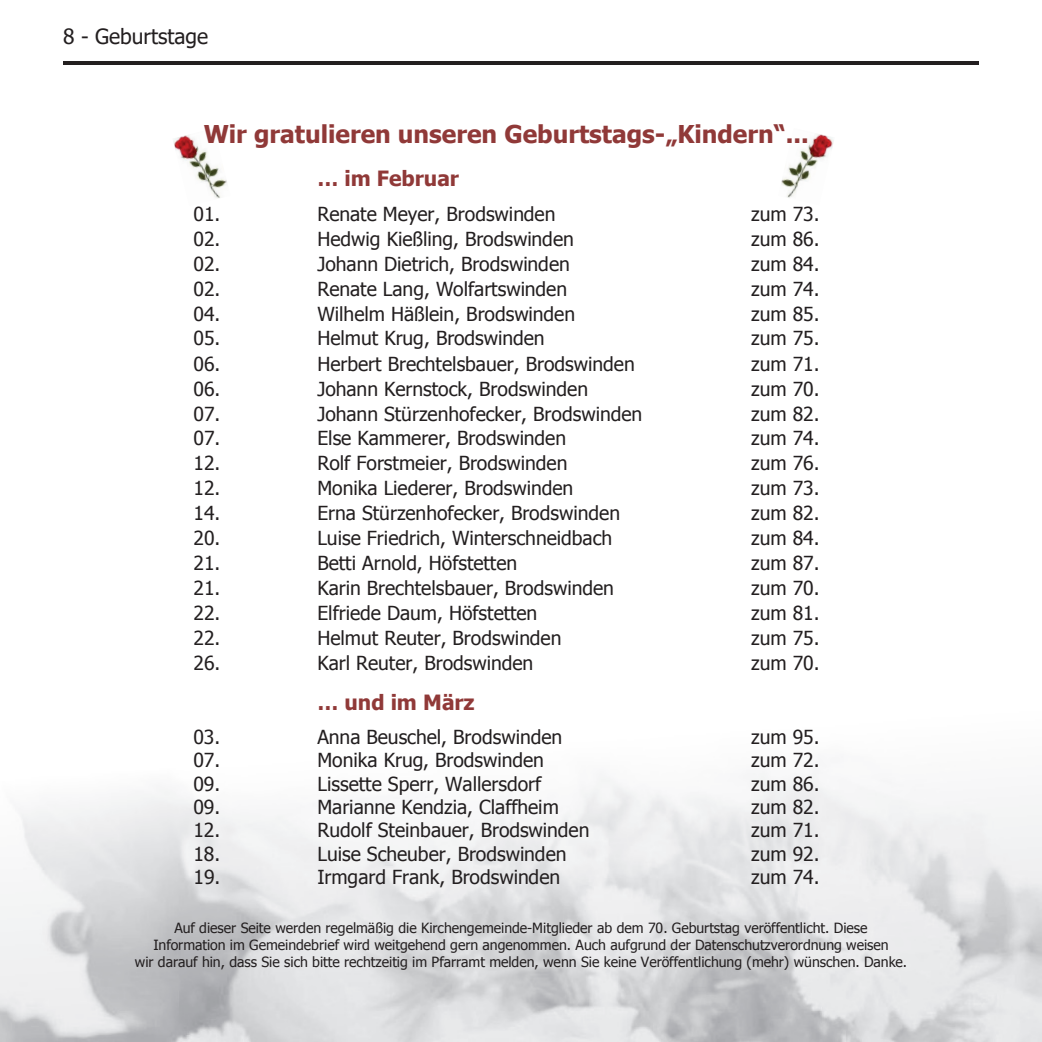
<style>
.page{position:relative;width:1042px;height:1042px;background:#fff}
.page>*{position:absolute;margin:0;border:0;box-sizing:border-box;transform-origin:0 0}
.t1{font:700 24.5px "Tahoma";color:#903938}
.t2{font:700 21px "Tahoma";color:#903938}
.t3{font:21px "Tahoma";color:#231f20}
.t4{font:19.25px "Tahoma";color:#231f20}
.t5{font:14px/17px "Tahoma";letter-spacing:-.005em;color:#231f20;text-align:center}
.s1{font-style:inherit}
</style>
<div class="page">
<hr style="left:63px;top:61px;width:915px;height:3px;background:#231f20">
<img style="left:781px;top:134px;width:53px;height:64px">
<img style="left:173px;top:135px;width:54px;height:63px">
<p class="t3" style="left:63px;top:22px;width:147px">8 - Geburtstage</p>
<p class="t1" style="left:204px;top:117px;width:606px">Wir gratulieren unsere<span class="s1">n</span> Geburtstags-„Kinder<span class="s1">n</span>“...</p>
<p class="t2" style="left:317px;top:164px;width:143px">… im Februar</p>
<p class="t4" style="left:194px;top:201px;width:28px">01.</p>
<p class="t4" style="left:317px;top:201px;width:240px">Renate Meyer, Brodswinden</p>
<p class="t4" style="left:751px;top:201px;width:70px">zum 73.</p>
<p class="t4" style="left:194px;top:226px;width:28px">02.</p>
<p class="t4" style="left:317px;top:226px;width:258px">Hedwig Kießling, Brodswinden</p>
<p class="t4" style="left:751px;top:226px;width:70px">zum 86.</p>
<p class="t4" style="left:194px;top:251px;width:28px">02.</p>
<p class="t4" style="left:317px;top:251px;width:254px">Johann Dietrich, Brodswinden</p>
<p class="t4" style="left:751px;top:251px;width:70px">zum 84.</p>
<p class="t4" style="left:194px;top:276px;width:28px">02.</p>
<p class="t4" style="left:317px;top:276px;width:251px">Renate Lang, Wolfartswinden</p>
<p class="t4" style="left:751px;top:276px;width:70px">zum 74.</p>
<p class="t4" style="left:194px;top:301px;width:28px">04.</p>
<p class="t4" style="left:317px;top:301px;width:259px">Wilhelm Häßlein, Brodswinden</p>
<p class="t4" style="left:751px;top:301px;width:70px">zum 85.</p>
<p class="t4" style="left:194px;top:325px;width:28px">05.</p>
<p class="t4" style="left:317px;top:325px;width:229px">Helmut Krug, Brodswinden</p>
<p class="t4" style="left:751px;top:325px;width:70px">zum 75.</p>
<p class="t4" style="left:194px;top:351px;width:28px">06.</p>
<p class="t4" style="left:317px;top:351px;width:319px">Herbert Brechtelsbauer, Brodswinden</p>
<p class="t4" style="left:751px;top:351px;width:70px">zum 71.</p>
<p class="t4" style="left:194px;top:376px;width:28px">06.</p>
<p class="t4" style="left:317px;top:376px;width:272px">Johann Kernstock, Brodswinden</p>
<p class="t4" style="left:751px;top:376px;width:70px">zum 70.</p>
<p class="t4" style="left:194px;top:400px;width:28px">07.</p>
<p class="t4" style="left:317px;top:400px;width:326px">Johann Stürzenhofecker, Brodswinden</p>
<p class="t4" style="left:751px;top:400px;width:70px">zum 82.</p>
<p class="t4" style="left:194px;top:425px;width:28px">07.</p>
<p class="t4" style="left:317px;top:425px;width:250px">Else Kammerer, Brodswinden</p>
<p class="t4" style="left:751px;top:425px;width:70px">zum 74.</p>
<p class="t4" style="left:194px;top:450px;width:28px">12.</p>
<p class="t4" style="left:317px;top:450px;width:252px">Rolf Forstmeier, Brodswinden</p>
<p class="t4" style="left:751px;top:450px;width:70px">zum 76.</p>
<p class="t4" style="left:194px;top:475px;width:28px">12.</p>
<p class="t4" style="left:317px;top:475px;width:257px">Monika Liederer, Brodswinden</p>
<p class="t4" style="left:751px;top:475px;width:70px">zum 73.</p>
<p class="t4" style="left:194px;top:500px;width:28px">14.</p>
<p class="t4" style="left:317px;top:500px;width:304px">Erna Stürzenhofecker, Brodswinden</p>
<p class="t4" style="left:751px;top:500px;width:70px">zum 82.</p>
<p class="t4" style="left:194px;top:525px;width:28px">20.</p>
<p class="t4" style="left:317px;top:525px;width:296px">Luise Friedrich, Winterschneidbach</p>
<p class="t4" style="left:751px;top:525px;width:70px">zum 84.</p>
<p class="t4" style="left:194px;top:550px;width:28px">21.</p>
<p class="t4" style="left:317px;top:550px;width:201px">Betti Arnold, Höfstetten</p>
<p class="t4" style="left:751px;top:550px;width:70px">zum 87.</p>
<p class="t4" style="left:194px;top:575px;width:28px">21.</p>
<p class="t4" style="left:317px;top:575px;width:298px">Karin Brechtelsbauer, Brodswinden</p>
<p class="t4" style="left:751px;top:575px;width:70px">zum 70.</p>
<p class="t4" style="left:194px;top:600px;width:28px">22.</p>
<p class="t4" style="left:317px;top:600px;width:221px">Elfriede Daum, Höfstetten</p>
<p class="t4" style="left:751px;top:600px;width:70px">zum 81.</p>
<p class="t4" style="left:194px;top:625px;width:28px">22.</p>
<p class="t4" style="left:317px;top:625px;width:246px">Helmut Reuter, Brodswinden</p>
<p class="t4" style="left:751px;top:625px;width:70px">zum 75.</p>
<p class="t4" style="left:194px;top:650px;width:28px">26.</p>
<p class="t4" style="left:317px;top:650px;width:217px">Karl Reuter, Brodswinden</p>
<p class="t4" style="left:751px;top:650px;width:70px">zum 70.</p>
<p class="t2" style="left:317px;top:687px;width:159px">… und im März</p>
<p class="t4" style="left:193px;top:724px;width:28px">03.</p>
<p class="t4" style="left:317px;top:724px;width:246px">Anna Beuschel, Brodswinden</p>
<p class="t4" style="left:751px;top:724px;width:70px">zum 95.</p>
<p class="t4" style="left:193px;top:747px;width:28px">07.</p>
<p class="t4" style="left:317px;top:747px;width:228px">Monika Krug, Brodswinden</p>
<p class="t4" style="left:751px;top:747px;width:70px">zum 72.</p>
<p class="t4" style="left:193px;top:771px;width:28px">09.</p>
<p class="t4" style="left:317px;top:771px;width:225px">Lissette Sperr, Wallersdorf</p>
<p class="t4" style="left:751px;top:771px;width:70px">zum 86.</p>
<p class="t4" style="left:193px;top:794px;width:28px">09.</p>
<p class="t4" style="left:317px;top:794px;width:243px">Marianne Kendzia, Claffheim</p>
<p class="t4" style="left:751px;top:794px;width:70px">zum 82.</p>
<p class="t4" style="left:193px;top:817px;width:28px">12.</p>
<p class="t4" style="left:317px;top:817px;width:274px">Rudolf Steinbauer, Brodswinden</p>
<p class="t4" style="left:751px;top:817px;width:70px">zum 71.</p>
<p class="t4" style="left:193px;top:840px;width:28px">18.</p>
<p class="t4" style="left:317px;top:840px;width:251px">Luise Scheuber, Brodswinden</p>
<p class="t4" style="left:751px;top:840px;width:70px">zum 92.</p>
<p class="t4" style="left:193px;top:864px;width:28px">19.</p>
<p class="t4" style="left:317px;top:864px;width:244px">Irmgard Frank, Brodswinden</p>
<p class="t4" style="left:751px;top:864px;width:70px">zum 74.</p>
<p class="t5" style="left:135px;top:919px;width:774px">Auf dieser Seite werden regelmäßig die Kirchengemeinde-Mitglieder ab dem 70. Geburtstag veröffentlicht. Diese<br>Information im Gemeindebrief wird weitgehend gern angenommen. Auch aufgrund der Datenschutzverordnung weisen<br>wir darauf hin, dass Sie sich bitte rechtzeitig im Pfarramt melden, wenn Sie keine Veröffentlichung (mehr) wünschen. Danke.</p>
</div>
